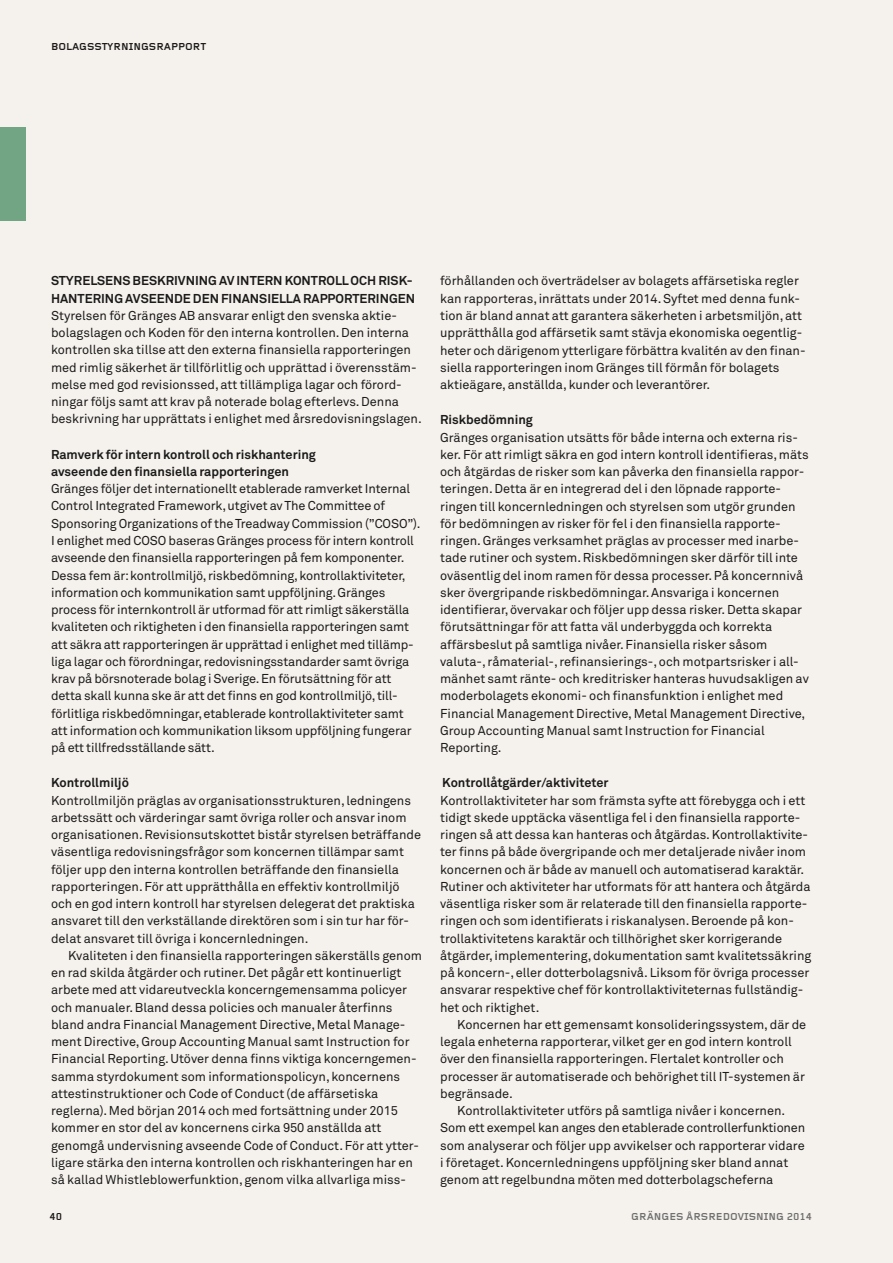
<style>
.page{position:relative;width:893px;height:1263px;background:#f5f2ee}
.page>*{position:absolute;margin:0;border:0;box-sizing:border-box;transform-origin:0 0}
.t1{font:12.75px/17.2px "Akkurat Pro";color:#1c1b1a}
.t2{font:700 12.75px/17.2px "Akkurat Pro";color:#1c1b1a}
.t3{font:700 10.5px "Foundry Gridnik";color:#70706f}
.t4{font:700 10.5px "Foundry Gridnik";color:#1c1b1a}
</style>
<div class="page">
<div style="left:0;top:128px;width:26px;height:93px;background:#72a584"></div>
<p class="t4" style="left:51px;top:41px;width:8px">BOLAGSST</p>
<p class="t4" style="left:107px;top:41px;width:15px">YRNINGSRAPPORT</p>
<p class="t2" style="left:51px;top:272px;width:366px">STYRELSENS BESKRIVNING AV INTERN KONTROLL OCH RISK-<br>HANTERING AVSEENDE DEN FINANSIELLA RAPPORTERINGEN</p>
<p class="t1" style="left:51px;top:307px;width:372px">Styrelsen för Gränges AB ansvarar enligt den svenska aktie&shy;bolagslagen och Koden för den interna kontrollen. Den interna kontrollen ska tillse att den externa finansiella rapporteringen med rimlig säkerhet är tillförlitlig och upprättad i överensstäm&shy;melse med god revisionssed, att tillämpliga lagar och förord&shy;ningar följs samt att krav på noterade bolag efterlevs. Denna beskrivning har upprättats i enlighet med årsredovisningslagen.</p>
<p class="t2" style="left:51px;top:446px;width:266px">Ramverk för intern kontroll och riskhantering avseende den finansiella rapporteringen</p>
<p class="t1" style="left:51px;top:480px;width:371px">Gränges följer det internationellt etablerade ramverket Internal Control Integrated Framework, utgivet av The Committee of Sponsoring Organizations of the Treadway Commission (”COSO”).<br>I enlighet med COSO baseras Gränges process för intern kontroll avseende den finansiella rapporteringen på fem komponenter.<br>Dessa fem är: kontrollmiljö, riskbedömning, kontrollaktiviteter, information och kommunikation samt uppföljning. Gränges process för internkontroll är utformad för att rimligt säkerställa kvaliteten och riktigheten i den finansiella rapporteringen samt att säkra att rapporteringen är upprättad i enlighet med tillämp&shy;liga lagar och förordningar, redovisningsstandarder samt övriga krav på börsnoterade bolag i Sverige. En förutsättning för att detta skall kunna ske är att det finns en god kontrollmiljö, till&shy;förlitliga riskbedömningar, etablerade kontrollaktiviteter samt att information och kommunikation liksom uppföljning fungerar på ett tillfredsställande sätt.</p>
<p class="t2" style="left:51px;top:774px;width:79px">Kontrollmiljö</p>
<p class="t1" style="left:51px;top:792px;width:372px">Kontrollmiljön präglas av organisationsstrukturen, ledningens arbetssätt och värderingar samt övriga roller och ansvar inom organisationen. Revisionsutskottet bistår styrelsen beträffande väsentliga redovisningsfrågor som koncernen tillämpar samt följer upp den interna kontrollen beträffande den finansiella rapporteringen. För att upprätthålla en effektiv kontrollmiljö och en god intern kontroll har styrelsen delegerat det praktiska ansvaret till den verkställande direktören som i sin tur har för&shy;delat ansvaret till övriga i koncernledningen.</p>
<p class="t1" style="left:51px;top:947px;width:372px;text-indent:17px">Kvaliteten i den finansiella rapporteringen säkerställs genom en rad skilda åtgärder och rutiner. Det pågår ett kontinuerligt arbete med att vidareutveckla koncerngemensamma policyer och manualer. Bland dessa policies och manualer återfinns bland andra Financial Management Directive, Metal Manage&shy;ment Directive, Group Accounting Manual samt Instruction for Financial Reporting. Utöver denna finns viktiga koncerngemen&shy;samma styrdokument som informationspolicyn, koncernens attestinstruktioner och Code of Conduct (de affärsetiska reglerna). Med början 2014 och med fortsättning under 2015 kommer en stor del av koncernens cirka 950 anställda att genomgå undervisning avseende Code of Conduct. För att ytter&shy;ligare stärka den interna kontrollen och riskhanteringen har en så kallad Whistleblowerfunktion, genom vilka allvarliga miss-</p>
<p class="t1" style="left:440px;top:273px;width:367px">förhållanden och överträdelser av bolagets affärsetiska regler kan rapporteras, inrättats under 2014. Syftet med denna funk&shy;tion är bland annat att garantera säkerheten i arbetsmiljön, att upprätthålla god affärsetik samt stävja ekonomiska oegentlig&shy;heter och därigenom ytterligare förbättra kvalitén av den finan&shy;siella rapporteringen inom Gränges till förmån för bolagets aktieägare, anställda, kunder och leverantörer.</p>
<p class="t2" style="left:440px;top:411px;width:94px">Riskbedömning</p>
<p class="t1" style="left:440px;top:429px;width:370px">Gränges organisation utsätts för både interna och externa ris&shy;ker. För att rimligt säkra en god intern kontroll identifieras, mäts och åtgärdas de risker som kan påverka den finansiella rappor&shy;teringen. Detta är en integrerad del i den löpnade rapporte&shy;ringen till koncernledningen och styrelsen som utgör grunden för bedömningen av risker för fel i den finansiella rapporte&shy;ringen. Gränges verksamhet präglas av processer med inarbe&shy;tade rutiner och system. Riskbedömningen sker därför till inte oväsentlig del inom ramen för dessa processer. På koncernnivå sker övergripande riskbedömningar. Ansvariga i koncernen identifierar, övervakar och följer upp dessa risker. Detta skapar förutsättningar för att fatta väl underbyggda och korrekta affärsbeslut på samtliga nivåer. Finansiella risker såsom valuta-, råmaterial-, refinansierings-, och motpartsrisker i all&shy;mänhet samt ränte- och kreditrisker hanteras huvudsakligen av moderbolagets ekonomi- och finansfunktion i enlighet med Financial Management Directive, Metal Management Directive, Group Accounting Manual samt Instruction for Financial Reporting.</p>
<p class="t2" style="left:442px;top:774px;width:168px">Kontrollåtgärder/aktiviteter</p>
<p class="t1" style="left:440px;top:792px;width:373px">Kontrollaktiviteter har som främsta syfte att förebygga och i ett tidigt skede upptäcka väsentliga fel i den finansiella rapporte&shy;ringen så att dessa kan hanteras och åtgärdas. Kontrollaktivite&shy;ter finns på både övergripande och mer detaljerade nivåer inom koncernen och är både av manuell och automatiserad karaktär.<br>Rutiner och aktiviteter har utformats för att hantera och åtgärda väsentliga risker som är relaterade till den finansiella rapporte&shy;ringen och som identifierats i riskanalysen. Beroende på kon&shy;trollaktivitetens karaktär och tillhörighet sker korrigerande åtgärder, implementering, dokumentation samt kvalitetssäkring på koncern-, eller dotterbolagsnivå. Liksom för övriga processer ansvarar respektive chef för kontrollaktiviteternas fullständig&shy;het och riktighet.</p>
<p class="t1" style="left:457px;top:1016px;width:351px">Koncernen har ett gemensamt konsolideringssystem, där de</p>
<p class="t1" style="left:440px;top:1033px;width:353px">legala enheterna rapporterar, vilket ger en god intern kontroll</p>
<p class="t1" style="left:440px;top:1051px;width:345px">över den finansiella rapporteringen. Flertalet kontroller och</p>
<p class="t1" style="left:440px;top:1068px;width:366px">processer är automatiserade och behörighet till IT-systemen är</p>
<p class="t1" style="left:440px;top:1085px;width:74px">begränsade.</p>
<p class="t1" style="left:457px;top:1102px;width:330px">Kontrollaktiviteter utförs på samtliga nivåer i koncernen.</p>
<p class="t1" style="left:440px;top:1120px;width:367px">Som ett exempel kan anges den etablerade controllerfunktionen</p>
<p class="t1" style="left:440px;top:1137px;width:366px">som analyserar och följer upp avvikelser och rapporterar vidare</p>
<p class="t1" style="left:440px;top:1154px;width:350px">i företaget. Koncernledningens uppföljning sker bland annat</p>
<p class="t1" style="left:440px;top:1171px;width:335px">genom att regelbundna möten med dotterbolagscheferna</p>
<p class="t4" style="left:49px;top:1210px;width:14px">40</p>
<p class="t3" style="left:631px;top:1210px;width:182px">GRÄNGES ÅRSREDOVISNING 2014</p>
</div>
